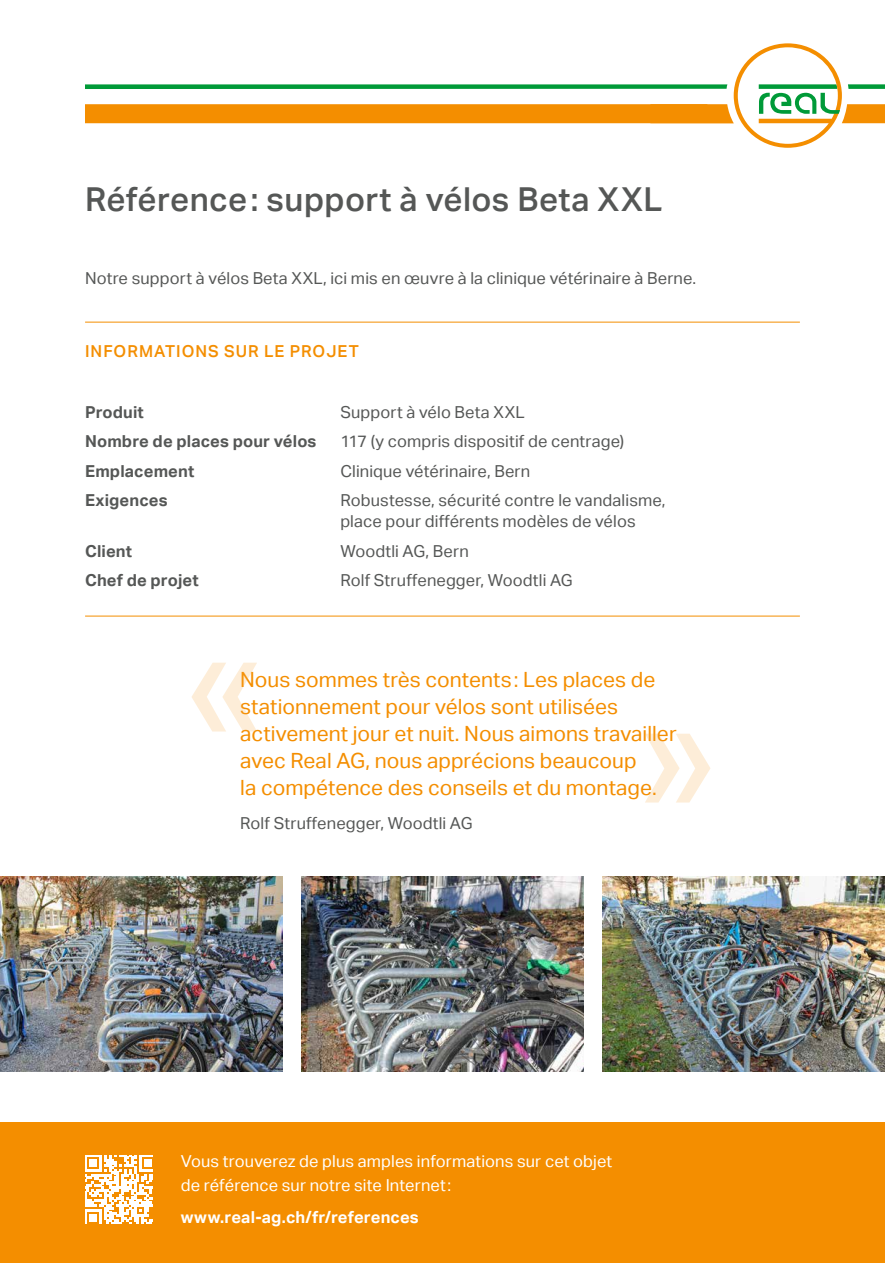
<style>
.page{position:relative;width:885px;height:1263px;background:#fff}
.page>*{position:absolute;margin:0;border:0;box-sizing:border-box;transform-origin:0 0}
.t1{font:500 33px "Aktiv Grotesk";letter-spacing:.01em;color:#555756}
.t2{font:21px/27px "Aktiv Grotesk";color:#f48e00}
.t3{font:16.5px/21px "Aktiv Grotesk";letter-spacing:.01em;color:#555756}
.t4{font:16.5px/24px "Aktiv Grotesk";letter-spacing:.005em;color:#fff}
.t5{font:700 16.5px "Aktiv Grotesk";letter-spacing:.005em;color:#555756}
.t6{font:700 16.5px "Aktiv Grotesk";letter-spacing:.005em;color:#fff}
.t7{font:500 16.5px "Aktiv Grotesk";letter-spacing:.06em;color:#f48e00}
</style>
<div class="page">
<svg style="left:85px;top:43px;width:799px;height:105px"></svg>
<div style="left:0;top:1123px;width:884px;height:140px;background:#f48e00"></div>
<svg style="left:85px;top:1155px;width:68px;height:68px"></svg>
<img style="left:0;top:876px;width:282px;height:195px">
<img style="left:301px;top:876px;width:282px;height:195px">
<img style="left:602px;top:876px;width:282px;height:195px">
<hr style="left:85px;top:322px;width:714px;height:1px;background:#f48e00">
<hr style="left:85px;top:616px;width:714px;height:1px;background:#f48e00">
<svg style="left:645px;top:734px;width:65px;height:68px"></svg>
<svg style="left:192px;top:663px;width:65px;height:68px"></svg>
<h1 class="t1" style="left:85px;top:180px;width:578px">Référence : support à vélos Beta XXL</h1>
<p class="t3" style="left:85px;top:268px;width:612px">Notre support à vélos Beta XXL, ici mis en œuvre à la clinique vétérinaire à Berne.</p>
<p class="t7" style="left:85px;top:341px;width:275px">INFORMATIONS SUR LE PROJET</p>
<p class="t5" style="left:85px;top:402px;width:60px">Produit</p>
<p class="t3" style="left:340px;top:401px;width:186px">Support à vélo Beta XXL</p>
<p class="t5" style="left:85px;top:432px;width:233px">Nombre de places pour vélos</p>
<p class="t3" style="left:340px;top:431px;width:285px">117 (y compris dispositif de centrage)</p>
<p class="t5" style="left:85px;top:461px;width:111px">Emplacement</p>
<p class="t3" style="left:340px;top:460px;width:191px">Clinique vétérinaire, Bern</p>
<p class="t5" style="left:85px;top:491px;width:84px">Exigences</p>
<p class="t3" style="left:340px;top:490px;width:327px">Robustesse, sécurité contre le vandalisme, place pour différents modèles de vélos</p>
<p class="t5" style="left:85px;top:541px;width:49px">Client</p>
<p class="t3" style="left:340px;top:540px;width:130px">Woodtli AG, Bern</p>
<p class="t5" style="left:85px;top:571px;width:115px">Chef de projet</p>
<p class="t3" style="left:340px;top:570px;width:234px">Rolf Struffenegger, Woodtli AG</p>
<p class="t2" style="left:240px;top:666px;width:438px">Nous sommes très contents : Les places de stationnement pour vélos sont utilisées activement jour et nuit. Nous aimons travailler avec Real AG, nous apprécions beaucoup<br>la compétence des conseils et du montage.</p>
<p class="t3" style="left:240px;top:813px;width:234px">Rolf Struffenegger, Woodtli AG</p>
<p class="t4" style="left:181px;top:1149px;width:433px">Vous trouverez de plus amples informations sur cet objet de référence sur notre site Internet :</p>
<p class="t6" style="left:181px;top:1208px;width:239px">www.real-ag.ch/fr/references</p>
</div>
